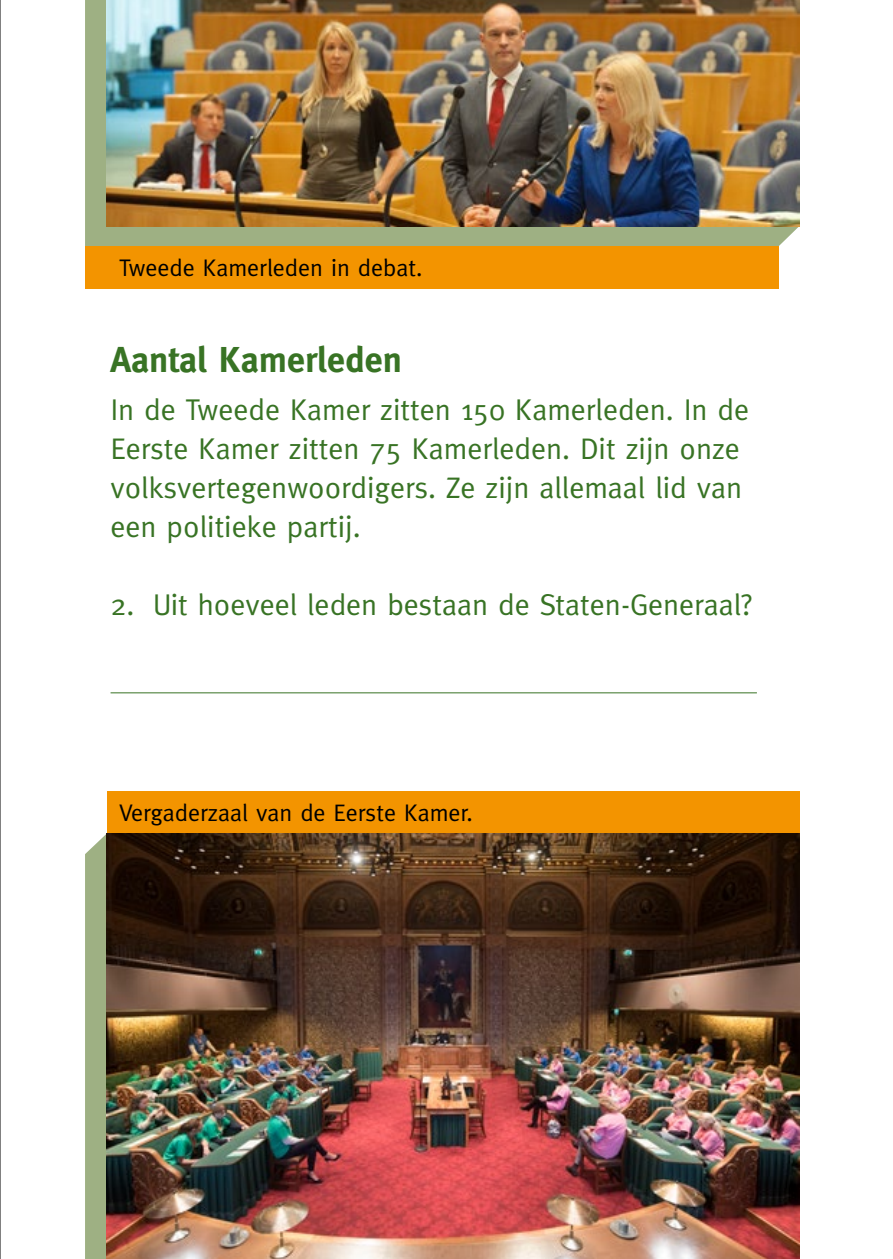
<style>
.page{position:relative;width:893px;height:1259px;background:#fff}
.page>*{position:absolute;margin:0;border:0;box-sizing:border-box;transform-origin:0 0}
._1_kop1{font:700 36px "Meta";color:#387324}
._3_Vraag{font:30px/39px "Meta";color:#387324}
.t1{font:24px "Meta";color:#000}
</style>
<div class="page">
<svg style="left:85px;top:0;width:714px;height:247px;background:#a1ad7d"></svg>
<div style="left:85px;top:247px;width:694px;height:42px;background:#f39400"></div>
<div style="left:107px;top:791px;width:692px;height:42px;background:#f39400"></div>
<div style="left:85px;top:833px;width:22px;height:426px;background:#9eb083"></div>
<hr style="left:111px;top:692px;width:646px;height:1px;background:#387324">
<img style="left:106px;top:0;width:693px;height:226px">
<img style="left:107px;top:833px;width:692px;height:426px">
<hr style="left:0;top:0;width:1px;height:1259px;background:#000">
<p class="t1" style="left:119px;top:254px;width:305px">Tweede Kamerleden in debat.</p>
<h3 class="_1_kop1" style="left:111px;top:339px;width:293px">Aantal Kamerleden</h3>
<p class="_3_Vraag" style="left:111px;top:390px;width:640px">In de Tweede Kamer zitten 150 Kamerleden. In de Eerste Kamer zitten 75 Kamerleden. Dit zijn onze volksvertegenwoordigers. Ze zijn allemaal lid van een politieke partij.</p>
<p class="_3_Vraag" style="left:111px;top:585px;width:643px">2. Uit hoeveel leden bestaan de Staten-Generaal?</p>
<p class="t1" style="left:119px;top:798px;width:355px">Vergaderzaal van de Eerste Kamer.</p>
</div>
